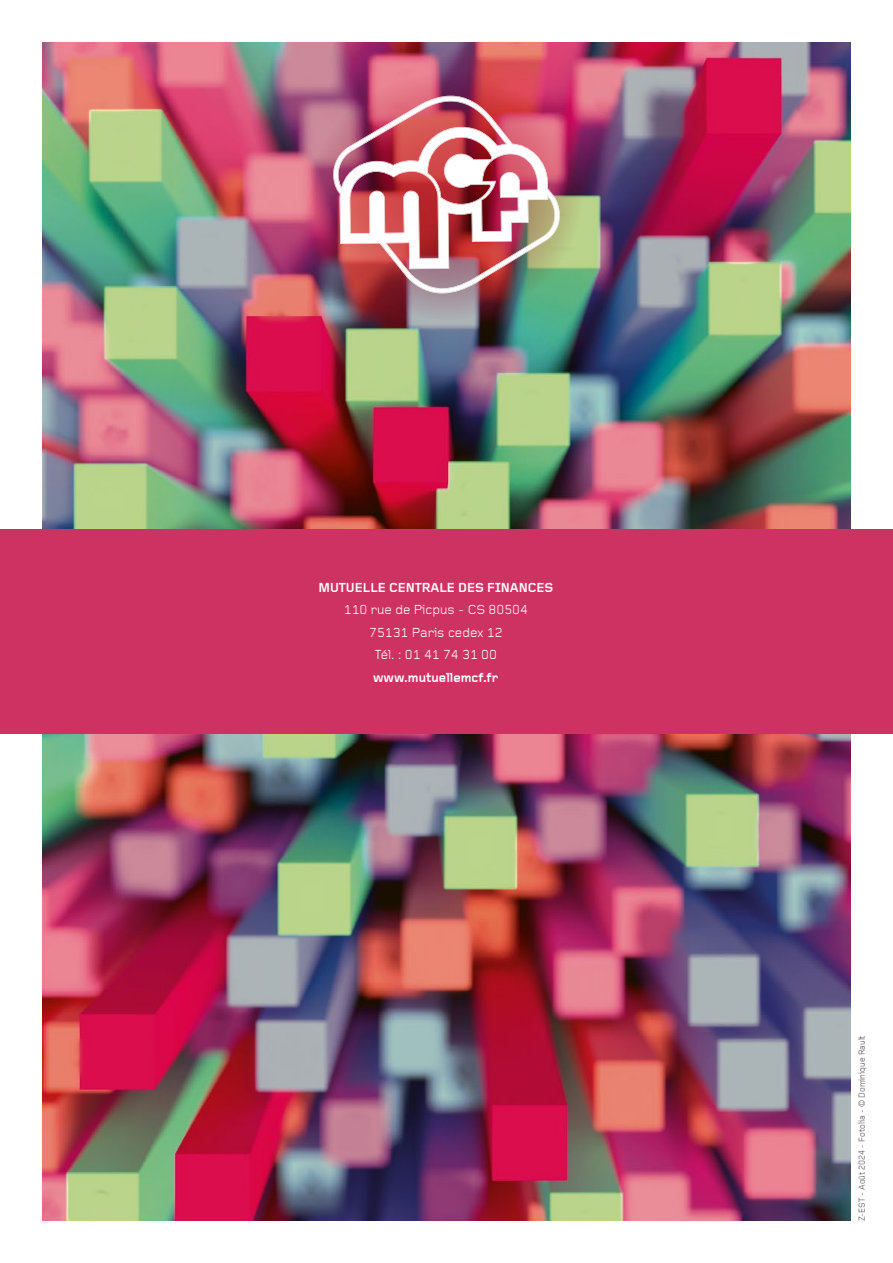
<style>
.page{position:relative;width:893px;height:1263px;background:#fff}
.page>*{position:absolute;margin:0;border:0;box-sizing:border-box;transform-origin:0 0}
.t1{font:13.5px/22.5px "Foundry Gridnik";color:#fff;text-align:center}
.t2{font:700 13.5px "Foundry Gridnik";color:#fff}
.t3{font:9px "Foundry Gridnik";color:#575756;scale:.95 1}
</style>
<div class="page">
<img style="left:43px;top:43px;width:807px;height:1177px">
<img style="left:310px;top:73px;width:273px;height:247px;border-radius:50%">
<img style="left:333px;top:95px;width:227px;height:199px">
<div style="left:0;top:529px;width:893px;height:204px;background:#ce3263"></div>
<p class="t2" style="left:318px;top:580px;width:236px">MUTUELLE CENTRALE DES FINANCES</p>
<p class="t1" style="left:344px;top:598px;width:185px">110 rue de Picpus - CS 80504<br>75131 Paris cedex 12<br>Tél. : 01 41 74 31 00</p>
<p class="t2" style="left:373px;top:670px;width:127px">www.mutuellemcf.fr</p>
<p class="t3" style="left:857px;top:1221px;width:197px;rotate:-90deg">Z-EST - Août 2024 - Fotolia - © Dominique Rault</p>
</div>
